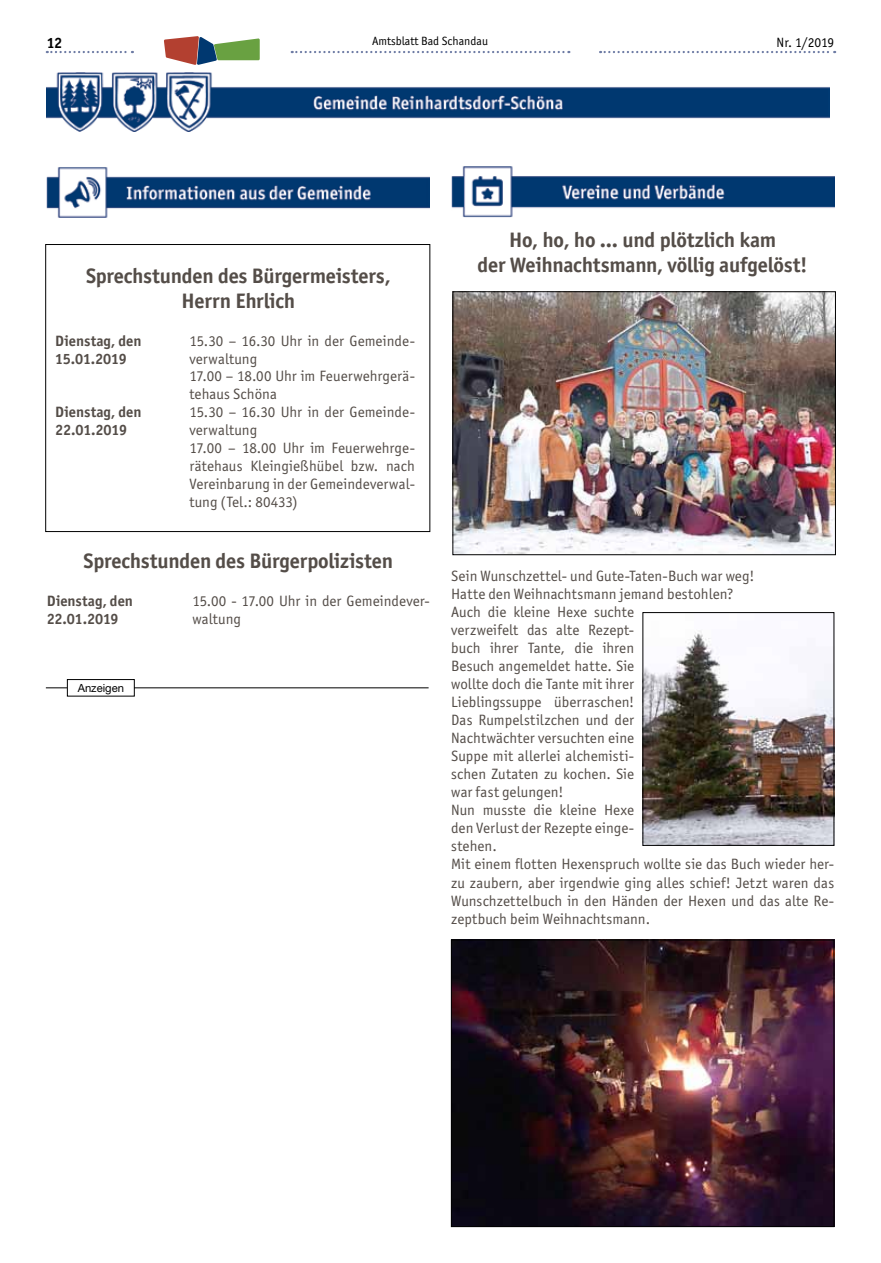
<style>
.page{position:relative;width:881px;height:1263px;background:#fff}
.page>*{position:absolute;margin:0;border:0;box-sizing:border-box;transform-origin:0 0}
.t1{font:700 21px/25.2px "Officina San ITC";letter-spacing:-.01em;color:#544d48;text-align:center}
.t2{font:15px/18px "Officina San ITC";letter-spacing:.005em;color:#544d48}
.t3{font:700 15px/18px "Officina San ITC";letter-spacing:-.005em;color:#544d48}
.t4{font:700 15px "Officina San ITC";color:#000}
.t5{font:13.5px "Officina San ITC";letter-spacing:-.01em;color:#000}
.t6{font:12px "Officina San ITC";color:#000}
.t7{font:11.25px "Helvetica Neue LT";color:#000}
</style>
<div class="page">
<svg style="left:291px;top:51px;width:278px;height:2px"></svg>
<svg style="left:47px;top:51px;width:86px;height:2px"></svg>
<svg style="left:600px;top:51px;width:234px;height:2px"></svg>
<svg style="left:164px;top:36px;width:95px;height:29px"></svg>
<img style="left:47px;top:167px;width:382px;height:50px">
<img style="left:47px;top:72px;width:782px;height:59px">
<div style="left:45px;top:244px;width:385px;height:288px;border:1px solid #000"></div>
<img style="left:451px;top:166px;width:382px;height:51px">
<img style="left:454px;top:293px;width:379px;height:260px">
<div style="left:452px;top:291px;width:383px;height:264px;border:1px solid #000"></div>
<hr style="left:46px;top:687px;width:382px;height:1px;background:#000">
<div style="left:67px;top:679px;width:67px;height:17px;background:#fff"></div>
<div style="left:67px;top:679px;width:67px;height:17px;border:1px solid #000"></div>
<img style="left:644px;top:631px;width:187px;height:213px">
<div style="left:642px;top:612px;width:191px;height:234px;border:1px solid #000"></div>
<img style="left:453px;top:942px;width:378px;height:283px">
<div style="left:451px;top:940px;width:382px;height:287px;border:1px solid #000"></div>
<p class="t4" style="left:47px;top:34px;width:17px">12</p>
<p class="t6" style="left:372px;top:34px;width:117px">Amtsblatt Bad Schandau</p>
<p class="t5" style="left:776px;top:34px;width:59px">Nr. 1/2019</p>
<h1 class="t1" style="left:86px;top:263px;width:306px">Sprechstunden des Bürgermeisters,<br>Herrn Ehrlich</h1>
<p class="t3" style="left:55px;top:332px;width:88px">Dienstag, den<br>15.01.2019</p>
<p class="t2" style="left:189px;top:331px;width:227px">15.30 – 16.30 Uhr in der Gemeinde&shy;verwaltung<br>17.00 – 18.00 Uhr im Feuerwehrgerä&shy;tehaus Schöna</p>
<p class="t3" style="left:55px;top:403px;width:88px">Dienstag, den<br>22.01.2019</p>
<p class="t2" style="left:189px;top:403px;width:227px">15.30 – 16.30 Uhr in der Gemeinde&shy;verwaltung<br>17.00 – 18.00 Uhr im Feuerwehrge&shy;rätehaus Kleingießhübel bzw. nach<br>Vereinbarung in der Gemeindeverwal&shy;tung (Tel.: 80433)</p>
<h1 class="t1" style="left:84px;top:548px;width:311px">Sprechstunden des Bürgerpolizisten</h1>
<p class="t3" style="left:47px;top:592px;width:88px">Dienstag, den<br>22.01.2019</p>
<p class="t2" style="left:192px;top:592px;width:239px">15.00 - 17.00 Uhr in der Gemeindever&shy;waltung</p>
<p class="t7" style="left:78px;top:681px;width:48px">Anzeigen</p>
<h1 class="t1" style="left:477px;top:227px;width:331px">Ho, ho, ho ... und plötzlich kam<br>der Weihnachtsmann, völlig aufgelöst!</h1>
<p class="t2" style="left:451px;top:567px;width:384px">Sein Wunschzettel- und Gute-Taten-Buch war weg!<br>Hatte den Weihnachtsmann jemand bestohlen?<br>Auch die kleine Hexe suchte<br>verzweifelt das alte Rezept-<br>buch ihrer Tante, die ihren<br>Besuch angemeldet hatte. Sie<br>wollte doch die Tante mit ihrer<br>Lieblingssuppe überraschen!<br>Das Rumpelstilzchen und der<br>Nachtwächter versuchten eine<br>Suppe mit allerlei alchemisti-<br>schen Zutaten zu kochen. Sie<br>war fast gelungen!<br>Nun musste die kleine Hexe<br>den Verlust der Rezepte einge-<br>stehen.<br>Mit einem flotten Hexenspruch wollte sie das Buch wieder her&shy;zu zaubern, aber irgendwie ging alles schief! Jetzt waren das Wunschzettelbuch in den Händen der Hexen und das alte Re&shy;zeptbuch beim Weihnachtsmann.</p>
</div>
